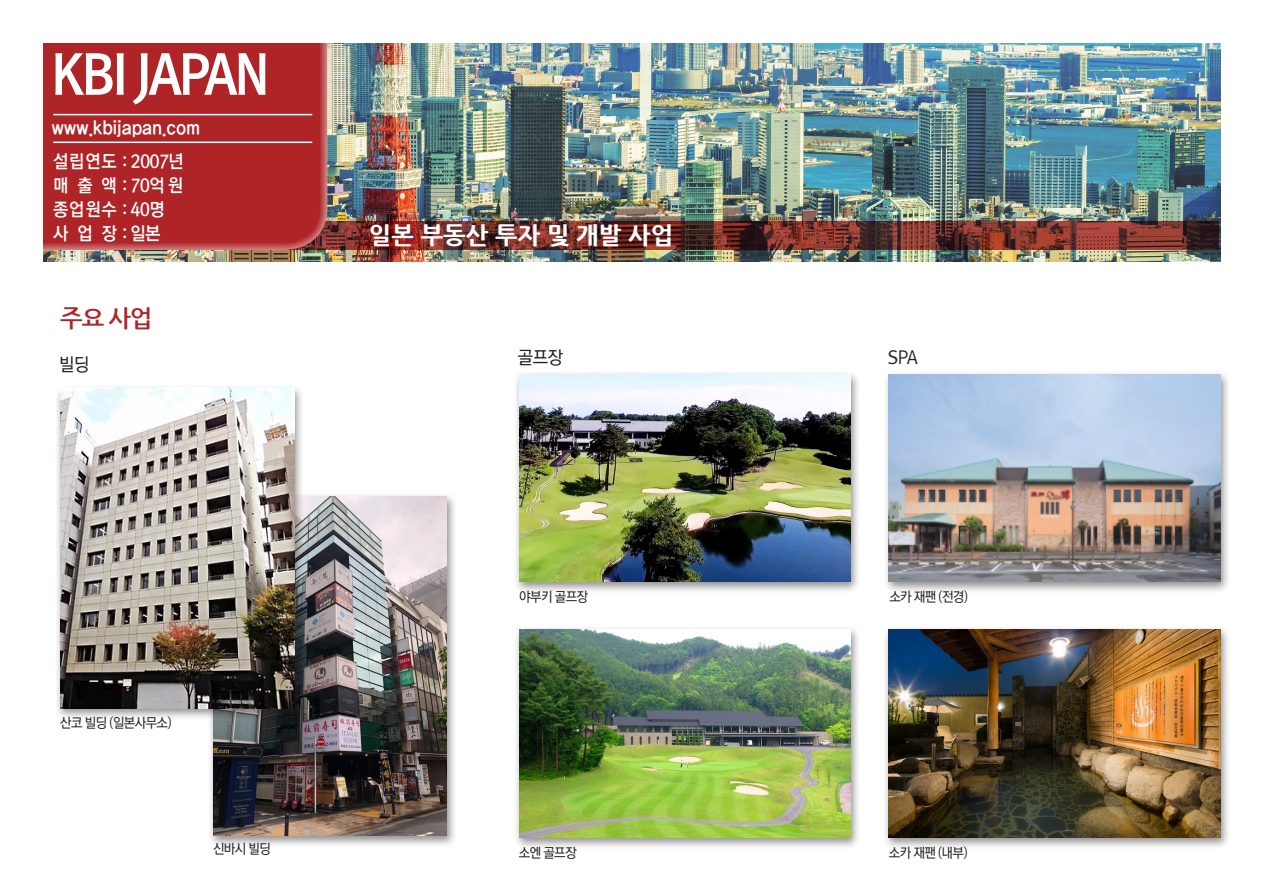
<style>
.page{position:relative;width:1263px;height:893px;background:#fff}
.page>*{position:absolute;margin:0;border:0;box-sizing:border-box;transform-origin:0 0}
.t1{font:54px "Rix M Go EB";letter-spacing:-.05em;color:#fff;scale:.95 1}
.t2{font:800 24px "Nanum Gothic";color:#fff}
.t3{font:700 24px "Nanum Gothic";color:#af2426}
.t4{font:19.5px "Cre Go B";color:#fff;scale:.95 1}
.t5{font:18px "Rix M Go B";letter-spacing:-.05em;color:#fff;scale:.95 1}
.t6{font:18px "Rix M Go M";letter-spacing:-.025em;color:#231f20;scale:.95 1}
.t7{font:13.5px "Rix M Go M";letter-spacing:-.05em;color:#231f20;scale:.95 1}
</style>
<div class="page">
<div style="left:207px;top:492px;width:250px;height:356px;background:#231f20;opacity:.5"></div>
<img style="left:213px;top:496px;width:234px;height:340px">
<div style="left:513px;top:626px;width:348px;height:224px;background:#231f20;opacity:.5"></div>
<img style="left:519px;top:630px;width:332px;height:207px">
<div style="left:513px;top:370px;width:348px;height:224px;background:#231f20;opacity:.5"></div>
<img style="left:519px;top:374px;width:332px;height:208px">
<div style="left:882px;top:626px;width:348px;height:224px;background:#231f20;opacity:.5"></div>
<img style="left:889px;top:630px;width:331px;height:207px">
<div style="left:883px;top:370px;width:347px;height:224px;background:#231f20;opacity:.5"></div>
<img style="left:889px;top:374px;width:331px;height:208px">
<img style="left:43px;top:43px;width:1177px;height:219px">
<svg style="left:328px;top:222px;width:891px;height:28px;background:#6f2e27"></svg>
<svg style="left:43px;top:43px;width:285px;height:208px;background:#af282a"></svg>
<hr style="left:53px;top:142px;width:259px;height:1px;background:#fff">
<hr style="left:53px;top:114px;width:259px;height:1px;background:#fff">
<div style="left:54px;top:384px;width:251px;height:337px;background:#231f20;opacity:.5"></div>
<img style="left:60px;top:388px;width:234px;height:320px">
<p class="t1" style="left:51px;top:46px;width:232px">KBI JAPAN</p>
<p class="t4" style="left:51px;top:119px;width:158px">www.kbijapan.com</p>
<p class="t5" style="left:53px;top:152px;width:139px">설립연도 : 2007년</p>
<p class="t5" style="left:53px;top:176px;width:138px">매 출 액: 70억 원</p>
<p class="t5" style="left:53px;top:200px;width:119px">종업원수 : 40명</p>
<p class="t5" style="left:53px;top:224px;width:114px">사업장: 일본</p>
<p class="t2" style="left:369px;top:222px;width:306px">일본 부동산 투자 및 개발 사업</p>
<p class="t3" style="left:60px;top:307px;width:94px">주요 사업</p>
<p class="t6" style="left:59px;top:352px;width:33px">빌딩</p>
<p class="t6" style="left:518px;top:345px;width:49px">골프장</p>
<p class="t6" style="left:888px;top:345px;width:33px">SPA</p>
<p class="t7" style="left:60px;top:713px;width:119px">산코 빌딩 (일본사무소)</p>
<p class="t7" style="left:519px;top:588px;width:74px">야부키 골프장</p>
<p class="t7" style="left:889px;top:588px;width:84px">소카 재팬 (전경)</p>
<p class="t7" style="left:213px;top:840px;width:62px">신바시 빌딩</p>
<p class="t7" style="left:519px;top:844px;width:62px">소엔 골프장</p>
<p class="t7" style="left:889px;top:844px;width:84px">소카 재팬 (내부)</p>
</div>
